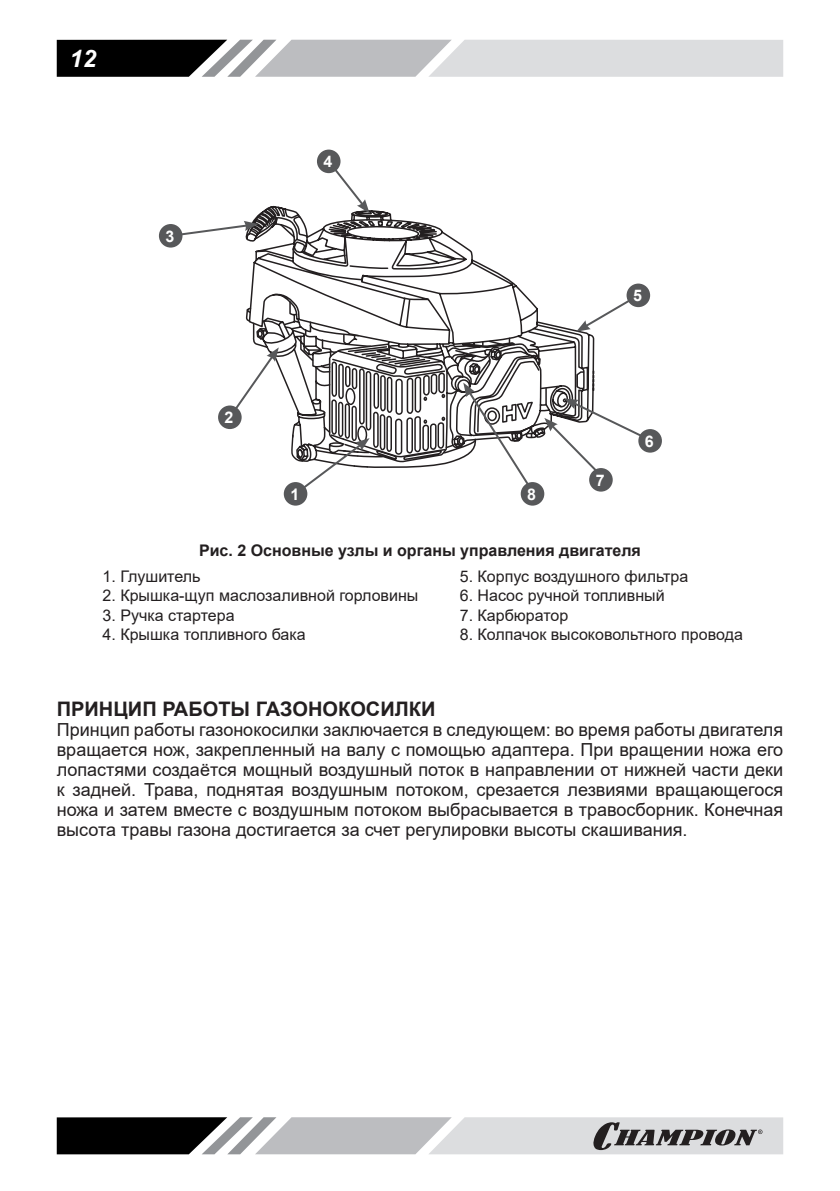
<style>
.page{position:relative;width:840px;height:1191px;background:#fff}
.page>*{position:absolute;margin:0;border:0;box-sizing:border-box;transform-origin:0 0}
.t1{font:italic 700 24px "Arial";color:#fff}
.Заголовок2{font:700 20px "Arial";color:#231f20}
.Текст_основной{font:18px/20px "Arial";color:#231f20;text-align:justify}
.t2{font:16px "Arial";color:#231f20}
.РИСУНОК{font:700 16px "Arial";color:#231f20}
.Заголовок_1{font:700 16px "Arial";color:#fff}
</style>
<div class="page">
<svg style="left:57px;top:40px;width:725px;height:37px;background:#828283"></svg>
<svg style="left:57px;top:1117px;width:725px;height:37px;background:#9c9c9e"></svg>
<svg style="left:237px;top:39px;width:357px;height:388px"></svg>
<svg style="left:245px;top:223px;width:307px;height:215px"></svg>
<svg style="left:235px;top:347px;width:44px;height:73px"></svg>
<svg style="left:174px;top:221px;width:84px;height:17px"></svg>
<svg style="left:326px;top:159px;width:43px;height:54px"></svg>
<svg style="left:575px;top:293px;width:65px;height:39px"></svg>
<svg style="left:544px;top:398px;width:110px;height:80px"></svg>
<svg style="left:290px;top:382px;width:245px;height:114px"></svg>
<div style="left:218px;top:405px;width:23px;height:24px;background:#57585a;border-radius:50%"></div>
<div style="left:159px;top:224px;width:23px;height:23px;background:#57585a;border-radius:50%"></div>
<div style="left:283px;top:482px;width:24px;height:23px;background:#57585a;border-radius:50%"></div>
<div style="left:317px;top:150px;width:23px;height:23px;background:#57585a;border-radius:50%"></div>
<div style="left:626px;top:283px;width:23px;height:24px;background:#57585a;border-radius:50%"></div>
<div style="left:638px;top:429px;width:23px;height:23px;background:#57585a;border-radius:50%"></div>
<div style="left:588px;top:468px;width:24px;height:23px;background:#57585a;border-radius:50%"></div>
<div style="left:520px;top:482px;width:24px;height:23px;background:#57585a;border-radius:50%"></div>
<h1 class="t1" style="left:70px;top:42px;width:28px">12</h1>
<p class="Заголовок_1" style="left:165px;top:225px;width:10px">3</p>
<p class="Заголовок_1" style="left:323px;top:150px;width:10px">4</p>
<p class="Заголовок_1" style="left:632px;top:284px;width:10px">5</p>
<p class="Заголовок_1" style="left:224px;top:406px;width:10px">2</p>
<p class="Заголовок_1" style="left:290px;top:483px;width:10px">1</p>
<p class="Заголовок_1" style="left:527px;top:483px;width:10px">8</p>
<p class="Заголовок_1" style="left:595px;top:469px;width:10px">7</p>
<p class="Заголовок_1" style="left:644px;top:430px;width:10px">6</p>
<p class="РИСУНОК" style="left:199px;top:539px;width:443px">Рис. 2 Основные узлы и органы управления двигателя</p>
<p class="t2" style="left:102px;top:565px;width:99px">1. Глушитель</p>
<p class="t2" style="left:102px;top:584px;width:317px">2. Крышка-щуп маслозаливной горловины</p>
<p class="t2" style="left:102px;top:604px;width:133px">3. Ручка стартера</p>
<p class="t2" style="left:102px;top:623px;width:205px">4. Крышка топливного бака</p>
<p class="t2" style="left:459px;top:565px;width:230px">5. Корпус воздушного фильтра</p>
<p class="t2" style="left:459px;top:584px;width:206px">6. Насос ручной топливный</p>
<p class="t2" style="left:459px;top:604px;width:110px">7. Карбюратор</p>
<p class="t2" style="left:459px;top:623px;width:284px">8. Колпачок высоковольтного провода</p>
<p class="Заголовок2" style="left:57px;top:695px;width:380px">ПРИНЦИП РАБОТЫ ГАЗОНОКОСИЛКИ</p>
<p class="Текст_основной" style="left:57px;top:720px;width:727px">Принцип работы газонокосилки заключается в следующем: во время работы двигателя вращается нож, закрепленный на валу с помощью адаптера. При вращении ножа его лопастями создаётся мощный воздушный поток в направлении от нижней части деки к задней. Трава, поднятая воздушным потоком, срезается лезвиями вращающегося ножа и затем вместе с воздушным потоком выбрасывается в травосборник. Конечная высота травы газона достигается за счет регулировки высоты скашивания.</p>
</div>
